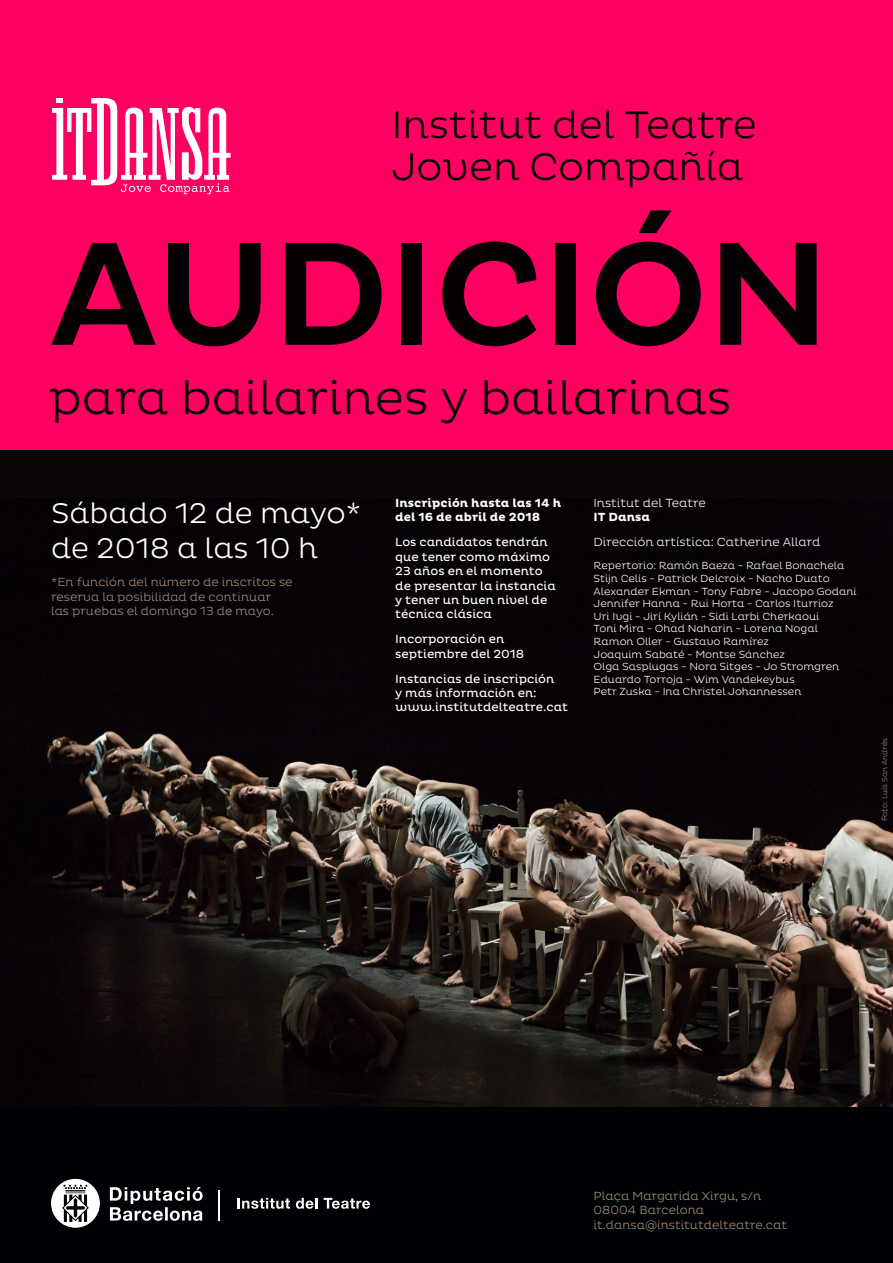
<style>
.page{position:relative;width:893px;height:1263px;background:#fff}
.page>*{position:absolute;margin:0;border:0;box-sizing:border-box;transform-origin:0 0}
.t1{font:500 149.55px "Pluto";letter-spacing:-.025em;color:#050104}
.t2{font:300 47.7px "Pluto";color:#050004}
.t3{font:300 39px/42px "Pluto";color:#000}
.t4{font:300 29.1px/34.8px "Pluto";color:#fff}
.t5{font:12px/14.4px "Pluto";color:#fff}
.t6{font:300 12px/14.4px "Pluto";color:#a58e7f}
.t7{font:300 12px "Pluto";color:#fff}
.t8{font:700 12px/14.4px "Pluto";color:#fff}
.t9{font:300 10.5px/12.6px "Pluto";color:#fff}
.t10{font:300 7.5px "Pluto";color:#a58e7f}
</style>
<div class="page">
<div style="left:0;top:0;width:893px;height:507px;background:#ff0062"></div>
<img style="left:0;top:496px;width:893px;height:611px">
<div style="left:0;top:1107px;width:893px;height:156px;background:#000104"></div>
<hr style="left:219px;top:1191px;width:1px;height:30px;background:#fff">
<svg style="left:237px;top:1198px;width:53px;height:11px"></svg>
<svg style="left:296px;top:1198px;width:21px;height:11px"></svg>
<svg style="left:324px;top:1198px;width:46px;height:11px"></svg>
<svg style="left:110px;top:1187px;width:93px;height:34px"></svg>
<svg style="left:51px;top:1179px;width:49px;height:49px"></svg>
<svg style="left:52px;top:98px;width:179px;height:96px"></svg>
<div style="left:0;top:450px;width:893px;height:46px;background:#0d070c"></div>
<h3 class="t3" style="left:392px;top:104px;width:367px">Institut del Teatre<br>Joven Compañía</h3>
<h1 class="t1" style="left:50px;top:209px;width:783px">AUDICIÓN</h1>
<h2 class="t2" style="left:49px;top:371px;width:684px">para bailarines y bailarinas</h2>
<h3 class="t4" style="left:51px;top:496px;width:312px">Sábado 12 de mayo* de 2018 a las 10 h</h3>
<p class="t6" style="left:51px;top:575px;width:243px">*En función del número de inscritos se reserva la posibilidad de continuar<br>las pruebas el domingo 13 de mayo.</p>
<p class="t8" style="left:395px;top:496px;width:168px">Inscripción hasta las 14 h del 16 de abril de 2018</p>
<p class="t5" style="left:395px;top:535px;width:162px">Los candidatos tendrán que tener como máximo<br>23 años en el momento de presentar la instancia y tener un buen nivel de técnica clásica</p>
<p class="t5" style="left:395px;top:632px;width:131px">Incorporación en septiembre del 2018</p>
<p class="t5" style="left:395px;top:671px;width:174px">Instancias de inscripción<br>y más información en: www.institutdelteatre.cat</p>
<p class="t7" style="left:594px;top:496px;width:114px">Institut del Teatre</p>
<p class="t8" style="left:594px;top:510px;width:58px">IT Dansa</p>
<p class="t7" style="left:594px;top:535px;width:228px">Dirección artística: Catherine Allard</p>
<p class="t9" style="left:594px;top:560px;width:264px">Repertorio: Ramón Baeza - Rafael Bonachela Stijn Celis - Patrick Delcroix - Nacho Duato Alexander Ekman - Tony Fabre - Jacopo Godani Jennifer Hanna - Rui Horta - Carlos Iturrioz<br>Uri Ivgi - Jirí Kylián - Sidi Larbi Cherkaoui<br>Toni Mira - Ohad Naharin - Lorena Nogal Ramon Oller - Gustavo Ramírez<br>Joaquim Sabaté - Montse Sánchez<br>Olga Sasplugas - Nora Sitges - Jo Stromgren Eduardo Torroja - Wim Vandekeybus<br>Petr Zuska - Ina Christel Johannessen</p>
<p class="t10" style="left:880px;top:821px;width:85px;rotate:-90deg">Foto: Luís San Andrés</p>
<p class="t6" style="left:594px;top:1189px;width:195px">Plaça Margarida Xirgu, s/n<br>08004 Barcelona it.dansa@institutdelteatre.cat</p>
</div>
